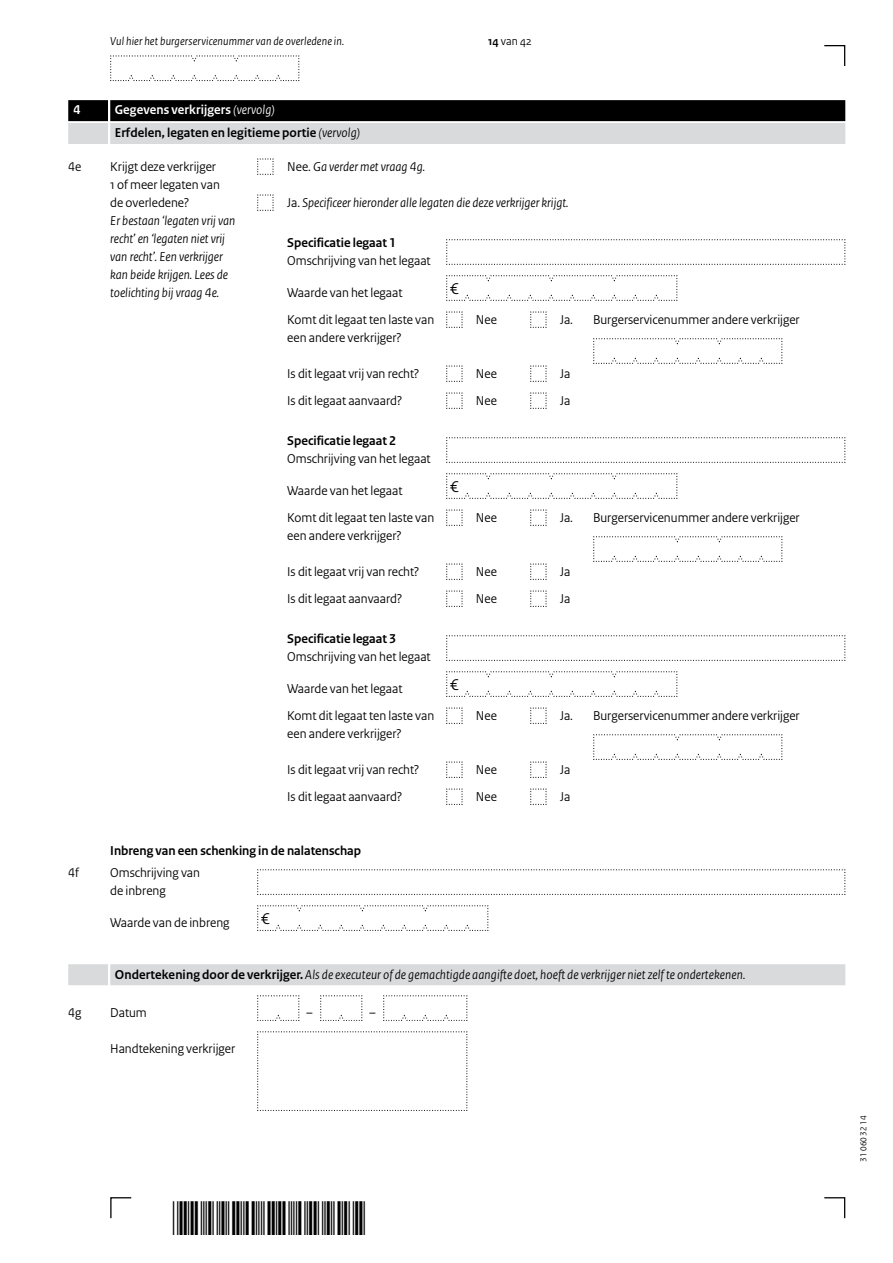
<style>
.page{position:relative;width:893px;height:1263px;background:#fff}
.page>*{position:absolute;margin:0;border:0;box-sizing:border-box;transform-origin:0 0}
.t1{font:45px "Symbol";color:#000;scale:.67 1}
.t2{font:16.5px "Rijksoverheid Sans Heading";color:#000}
.t3{font:13.5px/18px "Rijksoverheid Sans Heading";color:#000}
.t4{font:italic 13.5px/18px "Rijksoverheid Sans Heading";color:#000}
.t5{font:700 13.5px/22.8px "Rijksoverheid Sans Heading";color:#000}
.t6{font:700 13.5px "Rijksoverheid Sans Heading";color:#fff}
.t7{font:italic 12px "Rijksoverheid Sans Heading";letter-spacing:.015em;color:#000}
.t8{font:12px "Rijksoverheid Sans Heading";color:#000}
.t9{font:9px "Rijksoverheid Sans Heading";color:#000}
.s1{font-weight:700}
.s2{color:#fff}
.s3{font-weight:400;font-style:italic;color:#fff}
.s4{font-weight:400;font-style:italic}
.s5{font-style:normal}
.s6{font-weight:700;font-style:normal}
</style>
<div class="page">
<svg style="left:824px;top:1197px;width:22px;height:22px"></svg>
<svg style="left:110px;top:1197px;width:22px;height:22px"></svg>
<svg style="left:824px;top:45px;width:22px;height:21px"></svg>
<div style="left:110px;top:100px;width:735px;height:21px;background:#000"></div>
<div style="left:68px;top:100px;width:40px;height:21px;background:#000"></div>
<div style="left:110px;top:123px;width:735px;height:21px;background:#d9dadb"></div>
<div style="left:68px;top:123px;width:40px;height:21px;background:#d9dadb"></div>
<div style="left:110px;top:964px;width:735px;height:21px;background:#d9dadb"></div>
<div style="left:68px;top:964px;width:40px;height:21px;background:#d9dadb"></div>
<svg style="left:110px;top:55px;width:190px;height:26px"></svg>
<svg style="left:257px;top:158px;width:17px;height:17px"></svg>
<svg style="left:257px;top:194px;width:17px;height:17px"></svg>
<svg style="left:446px;top:239px;width:400px;height:26px"></svg>
<svg style="left:446px;top:437px;width:400px;height:26px"></svg>
<svg style="left:446px;top:635px;width:400px;height:26px"></svg>
<svg style="left:446px;top:275px;width:232px;height:26px"></svg>
<svg style="left:446px;top:473px;width:232px;height:26px"></svg>
<svg style="left:446px;top:671px;width:232px;height:26px"></svg>
<svg style="left:593px;top:338px;width:190px;height:26px"></svg>
<svg style="left:593px;top:536px;width:190px;height:26px"></svg>
<svg style="left:593px;top:734px;width:190px;height:26px"></svg>
<svg style="left:530px;top:311px;width:17px;height:17px"></svg>
<svg style="left:530px;top:509px;width:17px;height:17px"></svg>
<svg style="left:530px;top:707px;width:17px;height:17px"></svg>
<svg style="left:446px;top:311px;width:17px;height:17px"></svg>
<svg style="left:446px;top:509px;width:17px;height:17px"></svg>
<svg style="left:446px;top:707px;width:17px;height:17px"></svg>
<svg style="left:530px;top:365px;width:17px;height:17px"></svg>
<svg style="left:530px;top:563px;width:17px;height:17px"></svg>
<svg style="left:530px;top:761px;width:17px;height:17px"></svg>
<svg style="left:446px;top:365px;width:17px;height:17px"></svg>
<svg style="left:446px;top:563px;width:17px;height:17px"></svg>
<svg style="left:446px;top:761px;width:17px;height:17px"></svg>
<svg style="left:446px;top:392px;width:17px;height:17px"></svg>
<svg style="left:446px;top:590px;width:17px;height:17px"></svg>
<svg style="left:446px;top:788px;width:17px;height:17px"></svg>
<svg style="left:530px;top:392px;width:17px;height:17px"></svg>
<svg style="left:530px;top:590px;width:17px;height:17px"></svg>
<svg style="left:530px;top:788px;width:17px;height:17px"></svg>
<svg style="left:257px;top:869px;width:589px;height:26px"></svg>
<svg style="left:257px;top:905px;width:232px;height:26px"></svg>
<svg style="left:257px;top:1031px;width:211px;height:80px"></svg>
<svg style="left:257px;top:995px;width:43px;height:26px"></svg>
<svg style="left:320px;top:995px;width:43px;height:26px"></svg>
<svg style="left:383px;top:995px;width:85px;height:26px"></svg>
<p class="t7" style="left:110px;top:34px;width:236px">Vul hier het burgerservicenummer van de overledene in.</p>
<p class="t8" style="left:488px;top:34px;width:45px"><span class="s1">14</span> van 42</p>
<p class="t6" style="left:74px;top:102px;width:8px">4</p>
<p class="t5" style="left:115px;top:99px;width:247px"><span class="s2">Gegevens verkrijgers</span> <span class="s3">(vervolg)<br></span>Erfdelen, legaten en legitieme portie <span class="s4">(vervolg)</span></p>
<p class="t3" style="left:68px;top:158px;width:15px">4e</p>
<p class="t3" style="left:110px;top:158px;width:111px">Krijgt deze verkrijger<br>1 of meer legaten van de overledene?</p>
<p class="t4" style="left:110px;top:212px;width:126px">Er bestaan ‘legaten vrij van recht’ en ‘legaten niet vrij van recht’. Een verkrijger kan beide krijgen. Lees de toelichting bij vraag 4e.</p>
<p class="t4" style="left:287px;top:158px;width:139px"><span class="s5">Nee.</span> Ga verder met vraag 4g.</p>
<p class="t4" style="left:287px;top:194px;width:283px"><span class="s5">Ja.</span> Specificeer hieronder alle legaten die deze verkrijger krijgt.</p>
<p class="t5" style="left:287px;top:231px;width:110px">Specificatie legaat 1</p>
<p class="t3" style="left:287px;top:252px;width:145px">Omschrijving van het legaat</p>
<p class="t3" style="left:287px;top:284px;width:117px">Waarde van het legaat</p>
<p class="t2" style="left:450px;top:279px;width:10px">€</p>
<p class="t3" style="left:287px;top:311px;width:149px">Komt dit legaat ten laste van een andere verkrijger?</p>
<p class="t3" style="left:476px;top:311px;width:22px">Nee</p>
<p class="t3" style="left:560px;top:311px;width:241px">Ja. Burgerservicenummer andere verkrijger</p>
<p class="t3" style="left:287px;top:365px;width:134px">Is dit legaat vrij van recht?</p>
<p class="t3" style="left:476px;top:365px;width:22px">Nee</p>
<p class="t3" style="left:560px;top:365px;width:12px">Ja</p>
<p class="t3" style="left:287px;top:392px;width:116px">Is dit legaat aanvaard?</p>
<p class="t3" style="left:476px;top:392px;width:22px">Nee</p>
<p class="t3" style="left:560px;top:392px;width:12px">Ja</p>
<p class="t5" style="left:287px;top:429px;width:110px">Specificatie legaat 2</p>
<p class="t3" style="left:287px;top:450px;width:145px">Omschrijving van het legaat</p>
<p class="t3" style="left:287px;top:482px;width:117px">Waarde van het legaat</p>
<p class="t2" style="left:450px;top:477px;width:10px">€</p>
<p class="t3" style="left:287px;top:509px;width:149px">Komt dit legaat ten laste van een andere verkrijger?</p>
<p class="t3" style="left:476px;top:509px;width:22px">Nee</p>
<p class="t3" style="left:560px;top:509px;width:241px">Ja. Burgerservicenummer andere verkrijger</p>
<p class="t3" style="left:287px;top:563px;width:134px">Is dit legaat vrij van recht?</p>
<p class="t3" style="left:476px;top:563px;width:22px">Nee</p>
<p class="t3" style="left:560px;top:563px;width:12px">Ja</p>
<p class="t3" style="left:287px;top:590px;width:116px">Is dit legaat aanvaard?</p>
<p class="t3" style="left:476px;top:590px;width:22px">Nee</p>
<p class="t3" style="left:560px;top:590px;width:12px">Ja</p>
<p class="t5" style="left:287px;top:627px;width:110px">Specificatie legaat 3</p>
<p class="t3" style="left:287px;top:648px;width:145px">Omschrijving van het legaat</p>
<p class="t3" style="left:287px;top:680px;width:117px">Waarde van het legaat</p>
<p class="t2" style="left:450px;top:675px;width:10px">€</p>
<p class="t3" style="left:287px;top:707px;width:149px">Komt dit legaat ten laste van een andere verkrijger?</p>
<p class="t3" style="left:476px;top:707px;width:22px">Nee</p>
<p class="t3" style="left:560px;top:707px;width:241px">Ja. Burgerservicenummer andere verkrijger</p>
<p class="t3" style="left:287px;top:761px;width:134px">Is dit legaat vrij van recht?</p>
<p class="t3" style="left:476px;top:761px;width:22px">Nee</p>
<p class="t3" style="left:560px;top:761px;width:12px">Ja</p>
<p class="t3" style="left:287px;top:788px;width:116px">Is dit legaat aanvaard?</p>
<p class="t3" style="left:476px;top:788px;width:22px">Nee</p>
<p class="t3" style="left:560px;top:788px;width:12px">Ja</p>
<p class="t5" style="left:110px;top:839px;width:252px">Inbreng van een schenking in de nalatenschap</p>
<p class="t3" style="left:68px;top:864px;width:12px">4f</p>
<p class="t3" style="left:110px;top:864px;width:91px">Omschrijving van de inbreng</p>
<p class="t3" style="left:110px;top:914px;width:121px">Waarde van de inbreng</p>
<p class="t4" style="left:115px;top:965px;width:632px"><span class="s6">Ondertekening door de verkrijger.</span> Als de executeur of de gemachtigde aangifte doet, hoeft de verkrijger niet zelf te ondertekenen.</p>
<p class="t3" style="left:68px;top:1004px;width:15px">4g</p>
<p class="t3" style="left:110px;top:1004px;width:38px">Datum</p>
<p class="t3" style="left:110px;top:1040px;width:126px">Handtekening verkrijger</p>
<p class="t2" style="left:261px;top:909px;width:10px">€</p>
<p class="t3" style="left:306px;top:1004px;width:8px">–</p>
<p class="t3" style="left:369px;top:1004px;width:8px">–</p>
<h1 class="t1" style="left:190px;top:1193px;width:237px">✓ ✓✔</h1>
<p class="t9" style="left:858px;top:1161px;width:47px;rotate:-90deg">31 060 32 14</p>
</div>
